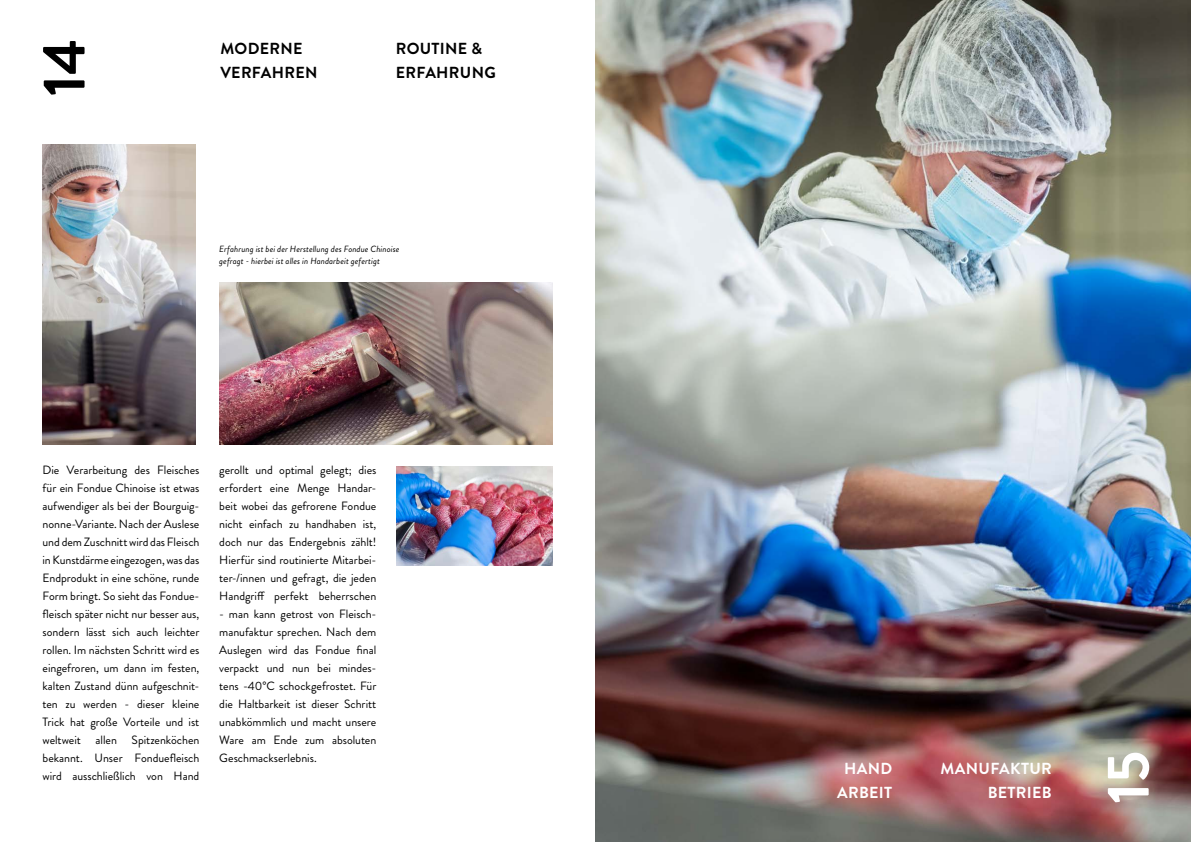
<style>
.page{position:relative;width:1191px;height:842px;background:#fff}
.page>*{position:absolute;margin:0;border:0;box-sizing:border-box;transform-origin:0 0}
.t1{font:700 60px "Brandon Grotesque";color:#000}
.t2{font:700 60px "Brandon Grotesque";color:#fff}
.t3{font:700 16px/24px "Brandon Grotesque";letter-spacing:.02em;color:#000}
.t4{font:700 16px/24px "Brandon Grotesque";letter-spacing:.02em;color:#fff;text-align:center}
.t5{font:12px/18px "Brandon Grotesque";color:#000;text-align:justify}
.t6{font:italic 9px/12px "Brandon Grotesque";letter-spacing:.005em;color:#000}
</style>
<div class="page">
<img style="left:219px;top:282px;width:334px;height:162px">
<img style="left:43px;top:144px;width:153px;height:300px">
<img style="left:396px;top:467px;width:157px;height:98px">
<img style="left:595px;top:0;width:596px;height:842px">
<h1 class="t1" style="left:22px;top:96px;width:59px;rotate:-90deg">14</h1>
<h2 class="t3" style="left:220px;top:37px;width:99px">MODERNE<br>VERFAHREN</h2>
<h2 class="t3" style="left:396px;top:37px;width:102px">ROUTINE &amp;<br>ERFAHRUNG</h2>
<p class="t6" style="left:219px;top:243px;width:182px">Erfahrung ist bei der Herstellung des Fondue Chinoise gefragt - hierbei ist alles in Handarbeit gefertigt</p>
<p class="t5" style="left:43px;top:461px;width:158px">Die Verarbeitung des Fleisches für ein Fondue Chinoise ist etwas aufwendiger als bei der Bourguig&shy;nonne-Variante. Nach der Auslese und dem Zuschnitt wird das Fleisch in Kunstdärme eingezogen, was das Endprodukt in eine schöne, runde Form bringt. So sieht das Fondue&shy;fleisch später nicht nur besser aus, sondern lässt sich auch leichter rollen. Im nächsten Schritt wird es eingefroren, um dann im festen, kalten Zustand dünn aufgeschnit&shy;ten zu werden - dieser kleine Trick hat große Vorteile und ist weltweit allen Spitzenköchen bekannt. Unser Fonduefleisch wird ausschließlich von Hand</p>
<p class="t5" style="left:219px;top:461px;width:159px">gerollt und optimal gelegt; dies erfordert eine Menge Handar&shy;beit wobei das gefrorene Fondue nicht einfach zu handhaben ist, doch nur das Endergebnis zählt!<br>Hierfür sind routinierte Mitarbei&shy;ter-/innen und gefragt, die jeden Handgriff perfekt beherrschen</p>
<p class="t5" style="left:219px;top:605px;width:159px">- man kann getrost von Fleisch&shy;manufaktur sprechen. Nach dem Auslegen wird das Fondue final verpackt und nun bei mindes&shy;tens -40°C schockgefrostet. Für die Haltbarkeit ist dieser Schritt unabkömmlich und macht unsere Ware am Ende zum absoluten Geschmackserlebnis.</p>
<h2 class="t4" style="left:837px;top:757px;width:57px">HAND<br>ARBEIT</h2>
<h2 class="t4" style="left:940px;top:757px;width:113px;text-align:right">MANUFAKTUR<br>BETRIEB</h2>
<h1 class="t2" style="left:1086px;top:804px;width:55px;rotate:-90deg">15</h1>
</div>
